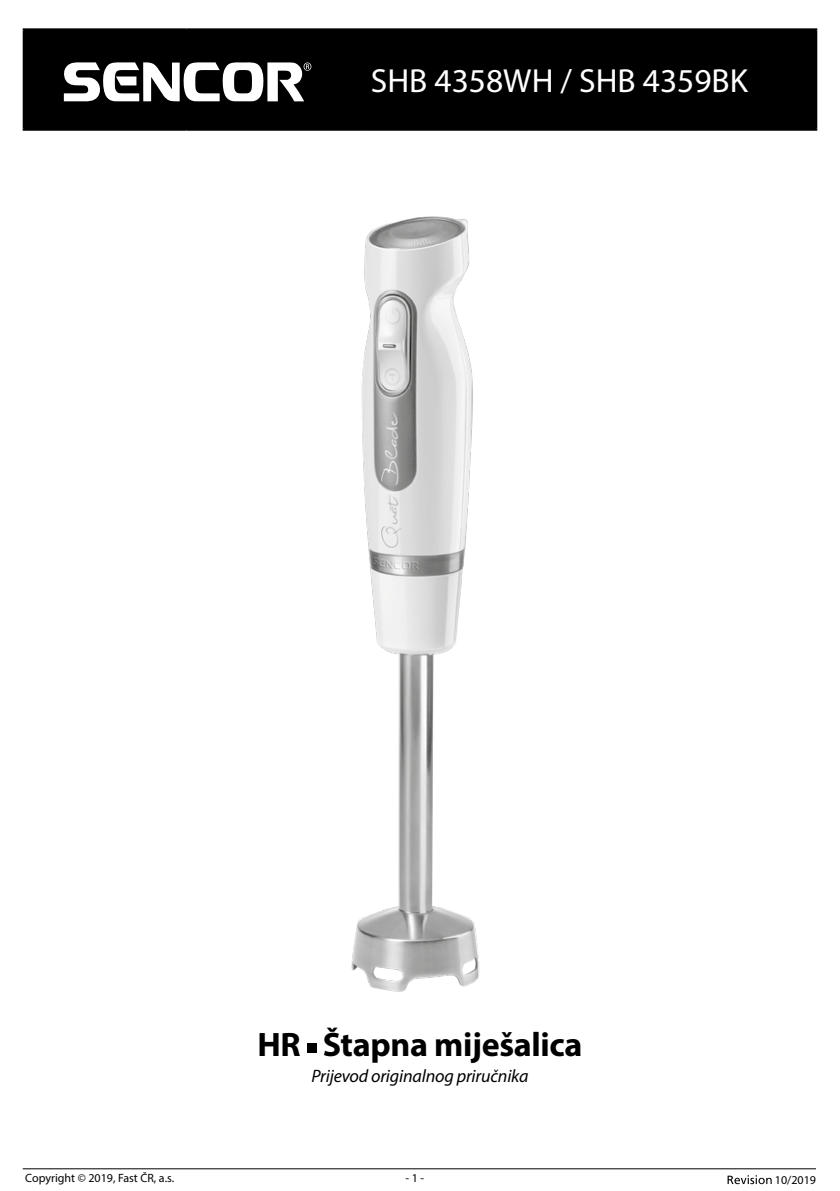
<style>
.page{position:relative;width:840px;height:1191px;background:#fff}
.page>*{position:absolute;margin:0;border:0;box-sizing:border-box;transform-origin:0 0}
.t1{font:700 34px "Myriad Pro";letter-spacing:-.01em;color:#000}
.t2{font:33.4px "Myriad Pro";color:#fff}
.t3{font:italic 18px "Myriad Pro";letter-spacing:-.01em;color:#000}
.t4{font:12px "Myriad Pro";color:#000}
</style>
<div class="page">
<hr style="left:23px;top:1168px;width:792px;height:1px;background:#000">
<svg style="left:727px;top:1175px;width:44px;height:9px"></svg>
<img style="left:351px;top:216px;width:128px;height:776px">
<div style="left:307px;top:1043px;width:9px;height:9px;background:#000"></div>
<div style="left:25px;top:30px;width:789px;height:99px;background:#000"></div>
<hr style="left:23px;top:28px;width:163px;height:2px;background:#000">
<hr style="left:23px;top:30px;width:2px;height:99px;background:#000">
<hr style="left:186px;top:28px;width:176px;height:2px;background:#000">
<hr style="left:185px;top:30px;width:2px;height:99px;background:#000">
<hr style="left:362px;top:28px;width:454px;height:2px;background:#000">
<hr style="left:361px;top:30px;width:2px;height:99px;background:#000">
<hr style="left:814px;top:30px;width:2px;height:99px;background:#000">
<hr style="left:23px;top:129px;width:163px;height:2px;background:#000">
<hr style="left:186px;top:129px;width:176px;height:2px;background:#000">
<hr style="left:362px;top:129px;width:454px;height:2px;background:#000">
<svg style="left:63px;top:62px;width:248px;height:40px"></svg>
<h2 class="t2" style="left:370px;top:60px;width:378px">SHB 4358WH / SHB 4359BK</h2>
<h1 class="t1" style="left:257px;top:1022px;width:326px">HR Štapna miješalica</h1>
<h3 class="t3" style="left:311px;top:1065px;width:218px">Prijevod originalnog priručnika</h3>
<p class="t4" style="left:25px;top:1170px;width:150px">Copyright © 2019, Fast ČR, a.s.</p>
<p class="t4" style="left:405px;top:1170px;width:20px">- 1 -</p>
<p class="t4" style="left:774px;top:1172px;width:43px">10/2019</p>
</div>
